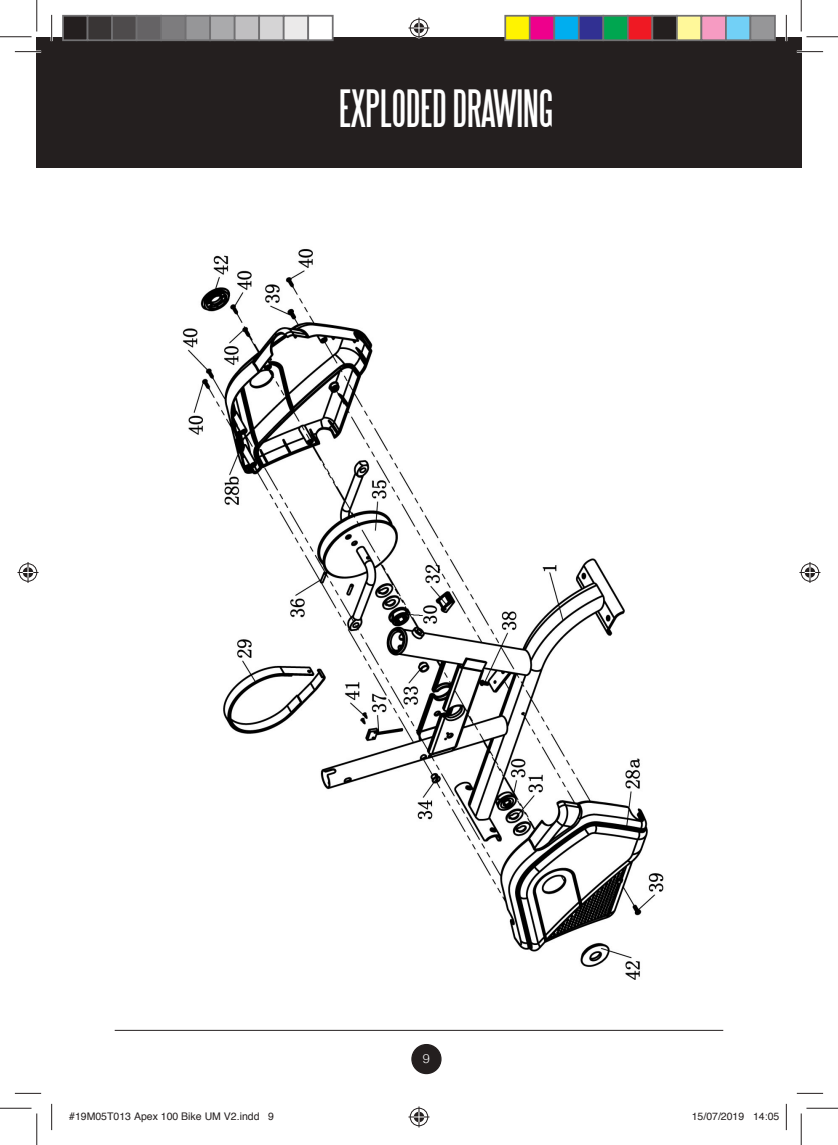
<style>
.page{position:relative;width:838px;height:1145px;background:#fff}
.page>*{position:absolute;margin:0;border:0;box-sizing:border-box;transform-origin:0 0}
.t1{font:47.25px "Steelfish";color:#fff}
.t2{font:300 12.6px "Helvetica Neue";color:#fff}
.t3{font:10.5px "Helvetica";color:#241f1f}
</style>
<div class="page">
<div style="left:412px;top:1045px;width:29px;height:29px;background:#241f1f;border-radius:50%"></div>
<div style="left:411px;top:1044px;width:30px;height:30px;border:1px solid #241f1f;border-radius:50%"></div>
<div style="left:37px;top:37px;width:764px;height:131px;background:#241f1f"></div>
<hr style="left:115px;top:1030px;width:608px;height:1px;background:#241f1f">
<img style="left:182px;top:249px;width:482px;height:731px">
<hr style="left:15px;top:51px;width:26px;height:2px;background:#fff">
<hr style="left:796px;top:51px;width:27px;height:2px;background:#fff">
<hr style="left:51px;top:15px;width:2px;height:26px;background:#fff">
<hr style="left:785px;top:15px;width:2px;height:26px;background:#fff">
<svg style="left:15px;top:51px;width:26px;height:1px"></svg>
<svg style="left:796px;top:51px;width:27px;height:1px"></svg>
<svg style="left:15px;top:1093px;width:26px;height:1px"></svg>
<svg style="left:796px;top:1093px;width:27px;height:1px"></svg>
<svg style="left:51px;top:15px;width:1px;height:26px"></svg>
<svg style="left:51px;top:1104px;width:1px;height:26px"></svg>
<svg style="left:786px;top:15px;width:1px;height:26px"></svg>
<svg style="left:786px;top:1104px;width:1px;height:26px"></svg>
<hr style="left:0;top:36px;width:32px;height:1px;background:#241f1f">
<hr style="left:806px;top:36px;width:31px;height:1px;background:#241f1f">
<hr style="left:0;top:1108px;width:32px;height:1px;background:#241f1f">
<hr style="left:806px;top:1108px;width:31px;height:1px;background:#241f1f">
<hr style="left:36px;top:0;width:1px;height:31px;background:#241f1f">
<hr style="left:36px;top:1113px;width:1px;height:32px;background:#241f1f">
<hr style="left:800px;top:0;width:1px;height:31px;background:#241f1f">
<hr style="left:800px;top:1113px;width:1px;height:32px;background:#241f1f">
<svg style="left:408px;top:18px;width:21px;height:21px"></svg>
<svg style="left:408px;top:1106px;width:21px;height:21px"></svg>
<svg style="left:18px;top:562px;width:21px;height:21px"></svg>
<svg style="left:799px;top:562px;width:21px;height:21px"></svg>
<div style="left:63px;top:16px;width:25px;height:24px;background:#241f1f"></div>
<div style="left:62px;top:15px;width:26px;height:26px;border:2px solid #717072"></div>
<div style="left:88px;top:16px;width:24px;height:24px;background:#393535"></div>
<div style="left:87px;top:15px;width:26px;height:26px;border:2px solid #717072"></div>
<div style="left:112px;top:16px;width:25px;height:24px;background:#4e4b4c"></div>
<div style="left:111px;top:15px;width:26px;height:26px;border:2px solid #717072"></div>
<div style="left:137px;top:16px;width:24px;height:24px;background:#656365"></div>
<div style="left:136px;top:15px;width:26px;height:26px;border:2px solid #717072"></div>
<div style="left:161px;top:16px;width:25px;height:24px;background:#7d7c7e"></div>
<div style="left:160px;top:15px;width:26px;height:26px;border:2px solid #717072"></div>
<div style="left:186px;top:16px;width:24px;height:24px;background:#969698"></div>
<div style="left:185px;top:15px;width:26px;height:26px;border:2px solid #717072"></div>
<div style="left:210px;top:16px;width:25px;height:24px;background:#aaaaac"></div>
<div style="left:209px;top:15px;width:26px;height:26px;border:2px solid #717072"></div>
<div style="left:235px;top:16px;width:24px;height:24px;background:#c0bfc1"></div>
<div style="left:234px;top:15px;width:26px;height:26px;border:2px solid #717072"></div>
<div style="left:259px;top:16px;width:25px;height:24px;background:#d5d4d5"></div>
<div style="left:258px;top:15px;width:26px;height:26px;border:2px solid #717072"></div>
<div style="left:284px;top:16px;width:24px;height:24px;background:#ebeaea"></div>
<div style="left:283px;top:15px;width:26px;height:26px;border:2px solid #717072"></div>
<div style="left:308px;top:16px;width:25px;height:24px;background:#fff"></div>
<div style="left:307px;top:15px;width:26px;height:26px;border:2px solid #717072"></div>
<div style="left:505px;top:16px;width:24px;height:24px;background:#fff300"></div>
<div style="left:504px;top:15px;width:26px;height:26px;border:2px solid #717072"></div>
<div style="left:529px;top:16px;width:25px;height:24px;background:#ee008c"></div>
<div style="left:529px;top:15px;width:26px;height:26px;border:2px solid #717072"></div>
<div style="left:554px;top:16px;width:24px;height:24px;background:#00aeef"></div>
<div style="left:553px;top:15px;width:26px;height:26px;border:2px solid #717072"></div>
<div style="left:578px;top:16px;width:25px;height:24px;background:#313092"></div>
<div style="left:578px;top:15px;width:26px;height:26px;border:2px solid #717072"></div>
<div style="left:603px;top:16px;width:24px;height:24px;background:#00a650"></div>
<div style="left:602px;top:15px;width:26px;height:26px;border:2px solid #717072"></div>
<div style="left:627px;top:16px;width:25px;height:24px;background:#ef1923"></div>
<div style="left:627px;top:15px;width:26px;height:26px;border:2px solid #717072"></div>
<div style="left:652px;top:16px;width:24px;height:24px;background:#241f1f"></div>
<div style="left:651px;top:15px;width:26px;height:26px;border:2px solid #717072"></div>
<div style="left:676px;top:16px;width:25px;height:24px;background:#fff89a"></div>
<div style="left:676px;top:15px;width:26px;height:26px;border:2px solid #717072"></div>
<div style="left:701px;top:16px;width:24px;height:24px;background:#f69bc2"></div>
<div style="left:700px;top:15px;width:26px;height:26px;border:2px solid #717072"></div>
<div style="left:725px;top:16px;width:25px;height:24px;background:#72d0f6"></div>
<div style="left:725px;top:15px;width:26px;height:26px;border:2px solid #717072"></div>
<div style="left:750px;top:16px;width:24px;height:24px;background:#969698"></div>
<div style="left:749px;top:15px;width:26px;height:26px;border:2px solid #717072"></div>
<h1 class="t1" style="left:339px;top:83px;width:215px">EXPLODED DRAWING</h1>
<p class="t2" style="left:423px;top:1049px;width:9px">9</p>
<p class="t3" style="left:69px;top:1108px;width:206px">#19M05T013 Apex 100 Bike UM V2.indd 9</p>
<p class="t3" style="left:691px;top:1108px;width:89px">15/07/2019 14:05</p>
</div>
